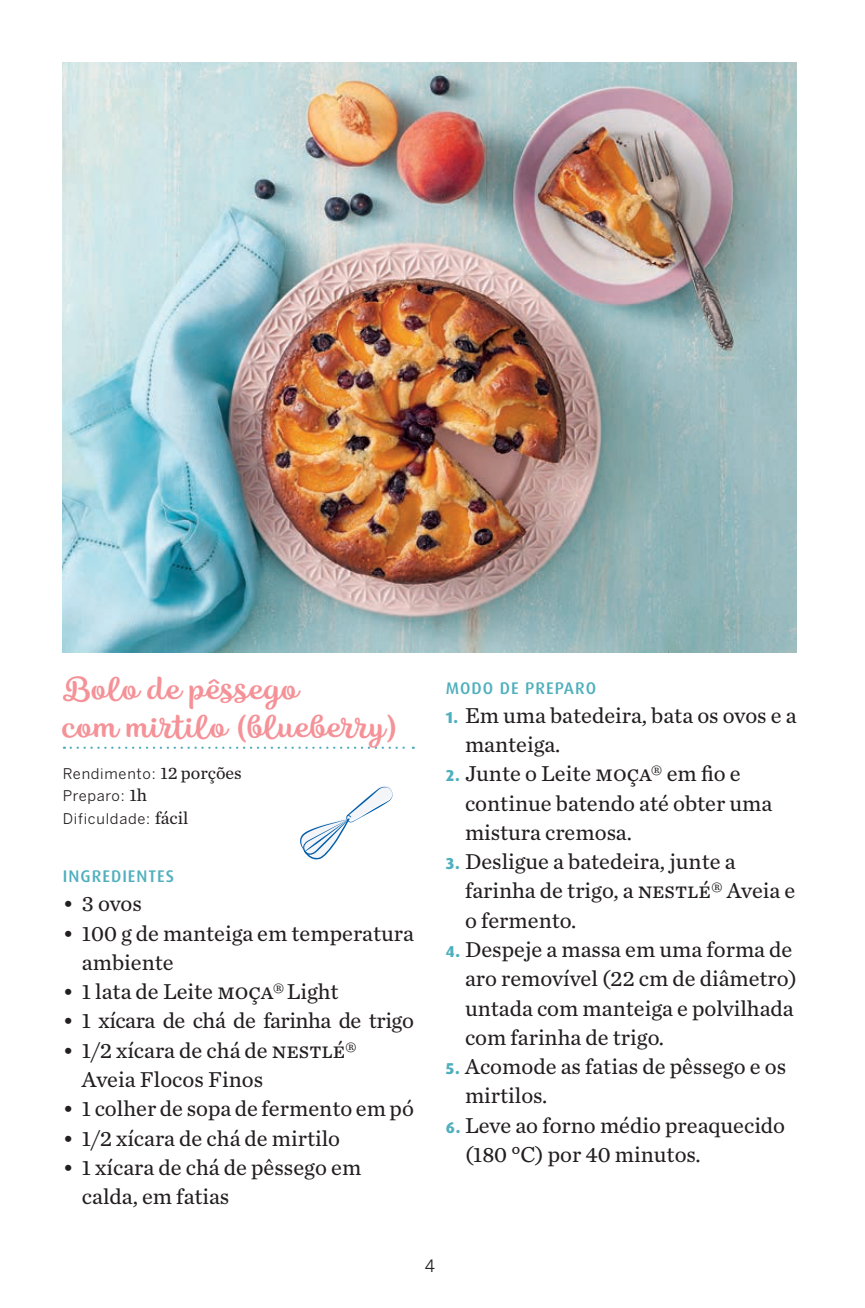
<style>
.page{position:relative;width:865px;height:1308px;background:#fff}
.page>*{position:absolute;margin:0;border:0;box-sizing:border-box;transform-origin:0 0}
.t1{font:27px/38.2px "Karlie";color:#f59298}
.t2{font:22.5px/29.2px "Chronicle Text G2";color:#231f20}
.t3{font:22.5px "Chronicle Text G2";letter-spacing:-.02em;color:#231f20}
.t4{font:500 16.88px "Dax Pro";letter-spacing:.06em;color:#50afbd}
.t5{font:16.88px "Benton Sans";color:#231f20}
.t6{font:14.62px/22.5px "Benton Sans";letter-spacing:.05em;color:#231f20}
.s1{font-family:"Chronicle Text G2";font-size:18px}
.s2{font-family:"Dax Pro";font-weight:800;font-size:15.75px;color:#50afbd}
</style>
<div class="page">
<img style="left:63px;top:63px;width:733px;height:590px">
<svg style="left:300px;top:786px;width:93px;height:74px"></svg>
<svg style="left:71px;top:746px;width:342px;height:3px"></svg>
<p class="t1" style="left:63px;top:670px;width:337px">Bolo de pêssego<br>com mirtilo (blueberry)</p>
<p class="t6" style="left:63px;top:762px;width:180px">Rendimento: <span class="s1">12 porções<br></span>Preparo: <span class="s1">1h<br></span>Dificuldade: <span class="s1">fácil</span></p>
<p class="t4" style="left:63px;top:865px;width:113px">INGREDIENTES</p>
<p class="t2" style="left:63px;top:888px;width:81px">• 3 ovos</p>
<p class="t2" style="left:82px;top:917px;width:333px;text-indent:-19px">• 100 g de manteiga em temperatura ambiente</p>
<p class="t2" style="left:63px;top:976px;width:277px">• 1 lata de Leite MOÇA®Light</p>
<p class="t3" style="left:63px;top:1004px;width:352px">• 1 xícara de chá de farinha de trigo</p>
<p class="t2" style="left:82px;top:1034px;width:276px;text-indent:-19px">• 1/2 xícara de chá de NESTLÉ®<br>Aveia Flocos Finos</p>
<p class="t2" style="left:63px;top:1093px;width:352px">• 1 colher de sopa de fermento em pó</p>
<p class="t2" style="left:63px;top:1122px;width:279px">• 1/2 xícara de chá de mirtilo</p>
<p class="t2" style="left:82px;top:1151px;width:281px;text-indent:-19px">• 1 xícara de chá de pêssego em calda, em fatias</p>
<p class="t4" style="left:446px;top:677px;width:152px">MODO DE PREPARO</p>
<p class="t2" style="left:465px;top:699px;width:333px;text-indent:-19px"><span class="s2">1.</span> Em uma batedeira, bata os ovos e a manteiga.</p>
<p class="t2" style="left:465px;top:758px;width:308px;text-indent:-19px"><span class="s2">2.</span> Junte o Leite MOÇA® em fio e continue batendo até obter uma mistura cremosa.</p>
<p class="t2" style="left:465px;top:846px;width:332px;text-indent:-19px"><span class="s2">3.</span> Desligue a batedeira, junte a farinha de trigo, a NESTLÉ® Aveia e o fermento.</p>
<p class="t2" style="left:465px;top:933px;width:334px;text-indent:-19px"><span class="s2">4.</span> Despeje a massa em uma forma de aro removível (22 cm de diâmetro) untada com manteiga e polvilhada com farinha de trigo.</p>
<p class="t2" style="left:465px;top:1050px;width:322px;text-indent:-19px"><span class="s2">5.</span> Acomode as fatias de pêssego e os mirtilos.</p>
<p class="t2" style="left:465px;top:1109px;width:321px;text-indent:-19px"><span class="s2">6.</span> Leve ao forno médio preaquecido (180 °C) por 40 minutos.</p>
<p class="t5" style="left:424px;top:1255px;width:12px">4</p>
</div>
